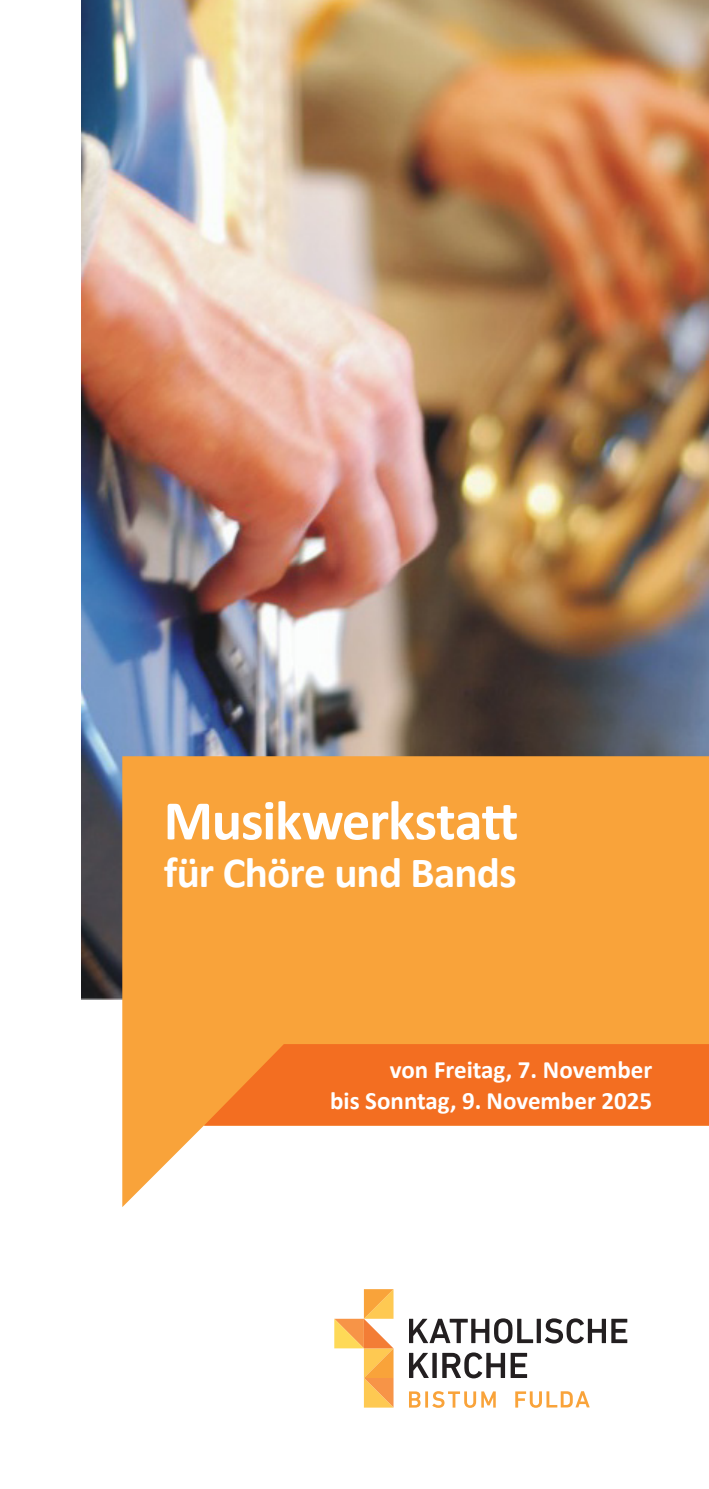
<style>
.page{position:relative;width:709px;height:1489px;background:#fff}
.page>*{position:absolute;margin:0;border:0;box-sizing:border-box;transform-origin:0 0}
.t1{font:700 56.25px "Calibri";letter-spacing:-.02em;color:#fff}
.t2{font:700 43px "Calibri";letter-spacing:-.02em;color:#fff}
.t3{font:700 25px "Calibri";color:#fff}
</style>
<div class="page">
<img style="left:81px;top:0;width:628px;height:999px">
<svg style="left:409px;top:1318px;width:124px;height:25px"></svg>
<div style="left:536px;top:1318px;width:5px;height:24px;background:#231f20"></div>
<svg style="left:545px;top:1318px;width:82px;height:25px"></svg>
<svg style="left:409px;top:1352px;width:20px;height:25px"></svg>
<div style="left:432px;top:1352px;width:5px;height:25px;background:#231f20"></div>
<svg style="left:442px;top:1352px;width:85px;height:26px"></svg>
<svg style="left:409px;top:1391px;width:11px;height:16px"></svg>
<hr style="left:425px;top:1391px;width:3px;height:16px;background:#f9a33a">
<svg style="left:432px;top:1391px;width:64px;height:16px"></svg>
<svg style="left:515px;top:1391px;width:74px;height:16px"></svg>
<svg style="left:334px;top:1289px;width:59px;height:118px"></svg>
<svg style="left:122px;top:756px;width:587px;height:450px;fill:#f9a33a"></svg>
<svg style="left:204px;top:1044px;width:505px;height:81px;background:#f37223"></svg>
<p class="t1" style="left:164px;top:780px;width:356px">Musikwerkstatt</p>
<p class="t2" style="left:164px;top:842px;width:354px">für Chöre und Bands</p>
<p class="t3" style="left:390px;top:1051px;width:264px">von Freitag, 7. November</p>
<p class="t3" style="left:330px;top:1082px;width:324px">bis Sonntag, 9. November 2025</p>
</div>
